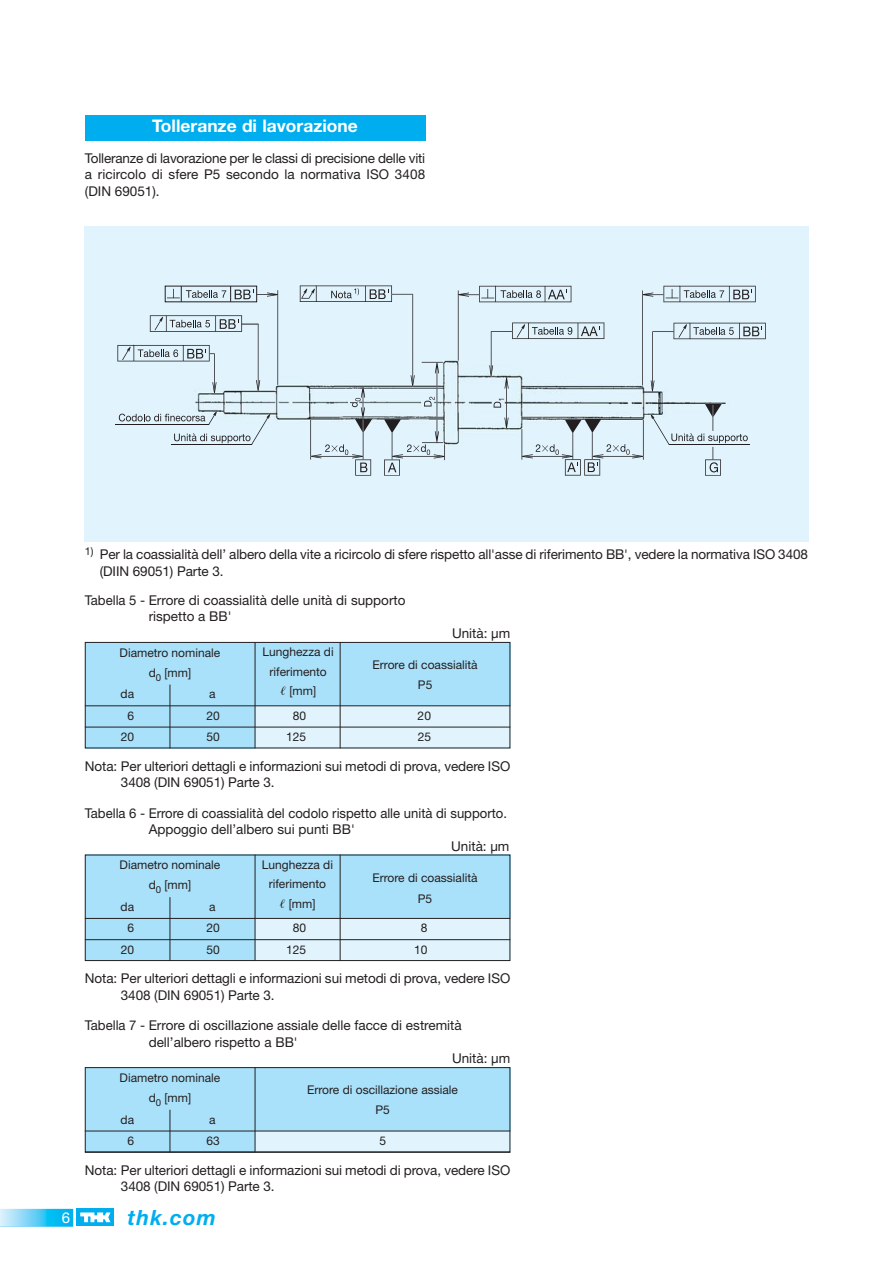
<style>
.page{position:relative;width:893px;height:1263px;background:#fff}
.page>*{position:absolute;margin:0;border:0;box-sizing:border-box;transform-origin:0 0}
.t1{font:italic 700 21px "Helvetica Neue";letter-spacing:.055em;color:#00aeef}
.t2{font:700 17.4px "Helvetica Neue";color:#fff}
.t3{font:15px "Helvetica Neue";color:#fff}
.t4{font:13.5px/16.5px "Helvetica Neue";letter-spacing:-.005em;color:#231f20}
.t5{font:12px/19.5px "Helvetica Neue";color:#231f20;text-align:center}
.s1{font-family:"Mathematical Pi Two"}
</style>
<div class="page">
<svg style="left:0;top:1209px;width:73px;height:17px"></svg>
<div style="left:76px;top:1209px;width:38px;height:17px;background:#00aeef"></div>
<svg style="left:80px;top:1212px;width:30px;height:10px"></svg>
<div style="left:85px;top:115px;width:340px;height:25px;background:#00aeef"></div>
<div style="left:85px;top:227px;width:723px;height:315px;background:#e1f4fd"></div>
<hr style="left:115px;top:424px;width:93px;height:1px;background:#231f20">
<svg style="left:119px;top:286px;width:646px;height:190px"></svg>
<svg style="left:84px;top:642px;width:426px;height:511px"></svg>
<p class="t2" style="left:152px;top:120px;width:207px">Tolleranze di lavorazione</p>
<p class="t4" style="left:85px;top:151px;width:342px;text-align:justify">Tolleranze di lavorazione per le classi di precisione delle viti a ricircolo di sfere P5 secondo la normativa ISO 3408 (DIN 69051).</p>
<p class="t4" style="left:100px;top:548px;width:709px;text-indent:-15px"><sup>1)</sup> Per la coassialità dell’ albero della vite a ricircolo di sfere rispetto all'asse di riferimento BB', vedere la normativa ISO 3408 (DIIN 69051) Parte 3.</p>
<p class="t4" style="left:149px;top:593px;width:258px;text-indent:-64px">Tabella 5 - Errore di coassialità delle unità di supporto rispetto a BB'</p>
<p class="t4" style="left:452px;top:626px;width:60px">Unità: µm</p>
<p class="t5" style="left:262px;top:644px;width:73px">Lunghezza di riferimento</p>
<p class="t5" style="left:280px;top:683px;width:38px"><span class="s1">-</span> [mm]</p>
<p class="t5" style="left:120px;top:644px;width:102px;line-height:20px">Diametro nominale d<sub>0</sub> [mm]</p>
<p class="t5" style="left:121px;top:685px;width:15px">da</p>
<p class="t5" style="left:209px;top:685px;width:8px">a</p>
<p class="t5" style="left:127px;top:707px;width:8px">6</p>
<p class="t5" style="left:206px;top:707px;width:15px">20</p>
<p class="t5" style="left:293px;top:707px;width:15px">80</p>
<p class="t5" style="left:417px;top:707px;width:15px">20</p>
<p class="t5" style="left:121px;top:728px;width:15px">20</p>
<p class="t5" style="left:206px;top:728px;width:15px">50</p>
<p class="t5" style="left:286px;top:728px;width:22px">125</p>
<p class="t5" style="left:417px;top:728px;width:15px">25</p>
<p class="t5" style="left:372px;top:656px;width:107px">Errore di coassialità<br>P5</p>
<p class="t4" style="left:121px;top:759px;width:391px;text-indent:-36px">Nota: Per ulteriori dettagli e informazioni sui metodi di prova, vedere ISO<br>3408 (DIN 69051) Parte 3.</p>
<p class="t4" style="left:85px;top:806px;width:423px">Tabella 6 - Errore di coassialità del codolo rispetto alle unità di supporto.</p>
<p class="t4" style="left:149px;top:822px;width:207px">Appoggio dell’albero sui punti BB'</p>
<p class="t4" style="left:451px;top:839px;width:60px">Unità: µm</p>
<p class="t5" style="left:262px;top:856px;width:73px">Lunghezza di riferimento</p>
<p class="t5" style="left:279px;top:895px;width:38px"><span class="s1">-</span> [mm]</p>
<p class="t5" style="left:120px;top:856px;width:102px;line-height:20px">Diametro nominale d<sub>0</sub> [mm]</p>
<p class="t5" style="left:121px;top:898px;width:15px">da</p>
<p class="t5" style="left:209px;top:898px;width:8px">a</p>
<p class="t5" style="left:127px;top:919px;width:8px">6</p>
<p class="t5" style="left:206px;top:919px;width:15px">20</p>
<p class="t5" style="left:293px;top:919px;width:15px">80</p>
<p class="t5" style="left:421px;top:919px;width:8px">8</p>
<p class="t5" style="left:121px;top:941px;width:15px">20</p>
<p class="t5" style="left:206px;top:941px;width:15px">50</p>
<p class="t5" style="left:286px;top:941px;width:22px">125</p>
<p class="t5" style="left:414px;top:941px;width:15px">10</p>
<p class="t5" style="left:372px;top:868px;width:107px;line-height:21.5px">Errore di coassialità<br>P5</p>
<p class="t4" style="left:121px;top:972px;width:391px;text-indent:-36px">Nota: Per ulteriori dettagli e informazioni sui metodi di prova, vedere ISO<br>3408 (DIN 69051) Parte 3.</p>
<p class="t4" style="left:85px;top:1018px;width:378px">Tabella 7 - Errore di oscillazione assiale delle facce di estremità</p>
<p class="t4" style="left:149px;top:1035px;width:150px">dell’albero rispetto a BB'</p>
<p class="t4" style="left:452px;top:1051px;width:60px">Unità: µm</p>
<p class="t5" style="left:120px;top:1069px;width:102px;line-height:20px">Diametro nominale d<sub>0</sub> [mm]</p>
<p class="t5" style="left:121px;top:1111px;width:15px">da</p>
<p class="t5" style="left:209px;top:1111px;width:8px">a</p>
<p class="t5" style="left:127px;top:1132px;width:8px">6</p>
<p class="t5" style="left:206px;top:1132px;width:15px">63</p>
<p class="t5" style="left:379px;top:1132px;width:8px">5</p>
<p class="t5" style="left:307px;top:1081px;width:152px">Errore di oscillazione assiale<br>P5</p>
<p class="t4" style="left:121px;top:1163px;width:391px;text-indent:-36px">Nota: Per ulteriori dettagli e informazioni sui metodi di prova, vedere ISO<br>3408 (DIN 69051) Parte 3.</p>
<p class="t3" style="left:62px;top:1212px;width:10px">6</p>
<h1 class="t1" style="left:127px;top:1210px;width:90px">thk.com</h1>
</div>
